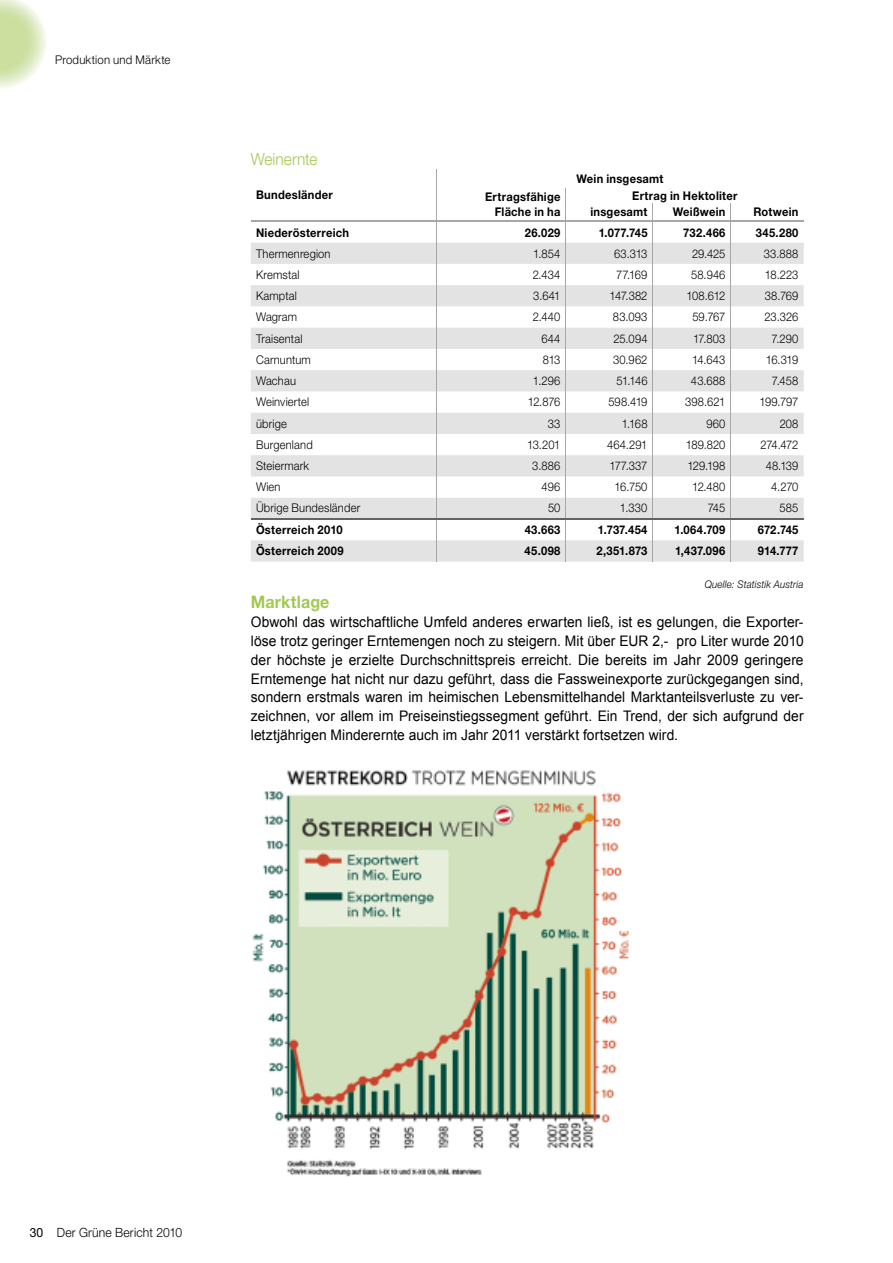
<style>
.page{position:relative;width:893px;height:1263px;background:#fff}
.page>*{position:absolute;margin:0;border:0;box-sizing:border-box;transform-origin:0 0}
.t1{font:700 17.25px "Helvetica Neue LT Pro";letter-spacing:.01em;color:#a3c853;scale:.93 1}
.t2{font:300 16.65px "Helvetica Neue LT Pro";color:#a3c853;scale:.93 1}
.t3{font:14.55px/18.8px "Arial";letter-spacing:.005em;color:#000;text-align:justify;scale:.95 1}
.t4{font:300 12.75px "Helvetica Neue LT Pro";letter-spacing:.015em;color:#000;scale:.95 1}
.t5{font:300 12px "Helvetica Neue LT Pro";letter-spacing:.015em;color:#000;scale:.93 1}
.t6{font:700 12px/15px "Helvetica Neue LT Pro";letter-spacing:.025em;color:#000;text-align:right;scale:.93 1}
.t7{font:300 12px "Helvetica Neue LT Pro";letter-spacing:.015em;color:#000;scale:.95 1}
.t8{font:italic 300 10.5px "Helvetica Neue LT Pro";letter-spacing:.015em;color:#000;scale:.93 1}
.s1{font-weight:400}
</style>
<div class="page">
<img style="left:252px;top:770px;width:377px;height:407px">
<svg style="left:251px;top:243px;width:553px;height:318px;fill:#e3e3e3"></svg>
<svg style="left:436px;top:169px;width:1px;height:392px"></svg>
<svg style="left:565px;top:188px;width:1px;height:373px"></svg>
<svg style="left:652px;top:204px;width:1px;height:357px"></svg>
<svg style="left:730px;top:204px;width:1px;height:357px"></svg>
<hr style="left:251px;top:518px;width:185px;height:2px;background:#636362">
<hr style="left:436px;top:518px;width:130px;height:2px;background:#636362">
<hr style="left:566px;top:518px;width:87px;height:2px;background:#636362">
<hr style="left:653px;top:518px;width:78px;height:2px;background:#636362">
<hr style="left:731px;top:518px;width:73px;height:2px;background:#636362">
<hr style="left:251px;top:221px;width:185px;height:1px;background:#a7a7a8">
<hr style="left:436px;top:221px;width:130px;height:1px;background:#a7a7a8">
<hr style="left:566px;top:221px;width:87px;height:1px;background:#a7a7a8">
<hr style="left:653px;top:221px;width:78px;height:1px;background:#a7a7a8">
<hr style="left:731px;top:221px;width:73px;height:1px;background:#a7a7a8">
<p class="t7" style="left:55px;top:52px;width:123px">Produktion und Märkte</p>
<p class="t2" style="left:251px;top:149px;width:73px">Weinernte</p>
<p class="t6" style="left:256px;top:187px;width:84px">Bundesländer</p>
<p class="t6" style="left:576px;top:171px;width:95px">Wein insgesamt</p>
<p class="t6" style="left:485px;top:189px;width:83px">Ertragsfähige<br>Fläche in ha</p>
<p class="t6" style="left:590px;top:187px;width:160px;line-height:16.4px;text-align:left;text-indent:42px">Ertrag in Hektoliter insgesamt</p>
<p class="t6" style="left:673px;top:204px;width:58px">Weißwein</p>
<p class="t6" style="left:753px;top:204px;width:50px">Rotwein</p>
<p class="t6" style="left:256px;top:224px;width:102px">Niederösterreich</p>
<p class="t6" style="left:525px;top:224px;width:40px">26.029</p>
<p class="t6" style="left:599px;top:224px;width:54px">1.077.745</p>
<p class="t6" style="left:683px;top:224px;width:47px">732.466</p>
<p class="t6" style="left:756px;top:224px;width:47px">345.280</p>
<p class="t5" style="left:256px;top:246px;width:82px">Thermenregion</p>
<p class="t5" style="left:533px;top:246px;width:31px">1.854</p>
<p class="t5" style="left:614px;top:246px;width:37px">63.313</p>
<p class="t5" style="left:692px;top:246px;width:38px">29.425</p>
<p class="t5" style="left:764px;top:246px;width:39px">33.888</p>
<p class="t5" style="left:256px;top:267px;width:48px">Kremstal</p>
<p class="t5" style="left:533px;top:267px;width:31px">2.434</p>
<p class="t5" style="left:616px;top:267px;width:35px">77.169</p>
<p class="t5" style="left:691px;top:267px;width:38px">58.946</p>
<p class="t5" style="left:765px;top:267px;width:38px">18.223</p>
<p class="t5" style="left:256px;top:288px;width:45px">Kamptal</p>
<p class="t5" style="left:533px;top:288px;width:31px">3.641</p>
<p class="t5" style="left:609px;top:288px;width:42px">147.382</p>
<p class="t5" style="left:686px;top:288px;width:44px">108.612</p>
<p class="t5" style="left:765px;top:288px;width:38px">38.769</p>
<p class="t5" style="left:256px;top:310px;width:46px">Wagram</p>
<p class="t5" style="left:533px;top:310px;width:31px">2.440</p>
<p class="t5" style="left:613px;top:310px;width:39px">83.093</p>
<p class="t5" style="left:692px;top:310px;width:37px">59.767</p>
<p class="t5" style="left:764px;top:310px;width:38px">23.326</p>
<p class="t5" style="left:256px;top:331px;width:51px">Traisental</p>
<p class="t5" style="left:541px;top:331px;width:22px">644</p>
<p class="t5" style="left:613px;top:331px;width:38px">25.094</p>
<p class="t5" style="left:693px;top:331px;width:36px">17.803</p>
<p class="t5" style="left:771px;top:331px;width:31px">7.290</p>
<p class="t5" style="left:256px;top:352px;width:61px">Carnuntum</p>
<p class="t5" style="left:543px;top:352px;width:21px">813</p>
<p class="t5" style="left:613px;top:352px;width:39px">30.962</p>
<p class="t5" style="left:692px;top:352px;width:37px">14.643</p>
<p class="t5" style="left:766px;top:352px;width:37px">16.319</p>
<p class="t5" style="left:256px;top:373px;width:44px">Wachau</p>
<p class="t5" style="left:533px;top:373px;width:31px">1.296</p>
<p class="t5" style="left:616px;top:373px;width:35px">51.146</p>
<p class="t5" style="left:691px;top:373px;width:39px">43.688</p>
<p class="t5" style="left:772px;top:373px;width:30px">7.458</p>
<p class="t5" style="left:256px;top:395px;width:59px">Weinviertel</p>
<p class="t5" style="left:528px;top:395px;width:37px">12.876</p>
<p class="t5" style="left:608px;top:395px;width:44px">598.419</p>
<p class="t5" style="left:685px;top:395px;width:45px">398.621</p>
<p class="t5" style="left:759px;top:395px;width:43px">199.797</p>
<p class="t5" style="left:256px;top:416px;width:35px">übrige</p>
<p class="t5" style="left:548px;top:416px;width:15px">33</p>
<p class="t5" style="left:622px;top:416px;width:29px">1.168</p>
<p class="t5" style="left:706px;top:416px;width:22px">960</p>
<p class="t5" style="left:780px;top:416px;width:22px">208</p>
<p class="t5" style="left:256px;top:437px;width:62px">Burgenland</p>
<p class="t5" style="left:527px;top:437px;width:37px">13.201</p>
<p class="t5" style="left:607px;top:437px;width:45px">464.291</p>
<p class="t5" style="left:686px;top:437px;width:44px">189.820</p>
<p class="t5" style="left:760px;top:437px;width:42px">274.472</p>
<p class="t5" style="left:256px;top:459px;width:59px">Steiermark</p>
<p class="t5" style="left:532px;top:459px;width:32px">3.886</p>
<p class="t5" style="left:609px;top:459px;width:42px">177.337</p>
<p class="t5" style="left:687px;top:459px;width:42px">129.198</p>
<p class="t5" style="left:766px;top:459px;width:37px">48.139</p>
<p class="t5" style="left:256px;top:480px;width:28px">Wien</p>
<p class="t5" style="left:542px;top:480px;width:22px">496</p>
<p class="t5" style="left:615px;top:480px;width:37px">16.750</p>
<p class="t5" style="left:692px;top:480px;width:37px">12.480</p>
<p class="t5" style="left:771px;top:480px;width:31px">4.270</p>
<p class="t5" style="left:256px;top:501px;width:113px">Übrige Bundesländer</p>
<p class="t5" style="left:548px;top:501px;width:15px">50</p>
<p class="t5" style="left:620px;top:501px;width:31px">1.330</p>
<p class="t5" style="left:708px;top:501px;width:21px">745</p>
<p class="t5" style="left:780px;top:501px;width:22px">585</p>
<p class="t6" style="left:256px;top:522px;width:95px">Österreich 2010</p>
<p class="t6" style="left:525px;top:522px;width:40px">43.663</p>
<p class="t6" style="left:598px;top:522px;width:55px">1.737.454</p>
<p class="t6" style="left:674px;top:522px;width:56px">1.064.709</p>
<p class="t6" style="left:758px;top:522px;width:45px">672.745</p>
<p class="t6" style="left:256px;top:543px;width:96px">Österreich 2009</p>
<p class="t6" style="left:525px;top:543px;width:40px">45.098</p>
<p class="t6" style="left:596px;top:543px;width:56px">2,351.873</p>
<p class="t6" style="left:675px;top:543px;width:56px">1,437.096</p>
<p class="t6" style="left:758px;top:543px;width:45px">914.777</p>
<p class="t8" style="left:705px;top:578px;width:108px">Quelle: Statistik Austria</p>
<p class="t1" style="left:251px;top:592px;width:86px">Marktlage</p>
<p class="t3" style="left:251px;top:613px;width:583px">Obwohl das wirtschaftliche Umfeld anderes erwarten ließ, ist es gelungen, die Exporter&shy;löse trotz geringer Erntemengen noch zu steigern. Mit über EUR 2,- pro Liter wurde 2010 der höchste je erzielte Durchschnittspreis erreicht. Die bereits im Jahr 2009 geringere Erntemenge hat nicht nur dazu geführt, dass die Fassweinexporte zurückgegangen sind, sondern erstmals waren im heimischen Lebensmittelhandel Marktanteilsverluste zu ver&shy;zeichnen, vor allem im Preiseinstiegssegment geführt. Ein Trend, der sich aufgrund der letztjährigen Minderernte auch im Jahr 2011 verstärkt fortsetzen wird.</p>
<p class="t4" style="left:30px;top:1225px;width:162px"><span class="s1">30</span> Der Grüne Bericht 2010</p>
</div>
